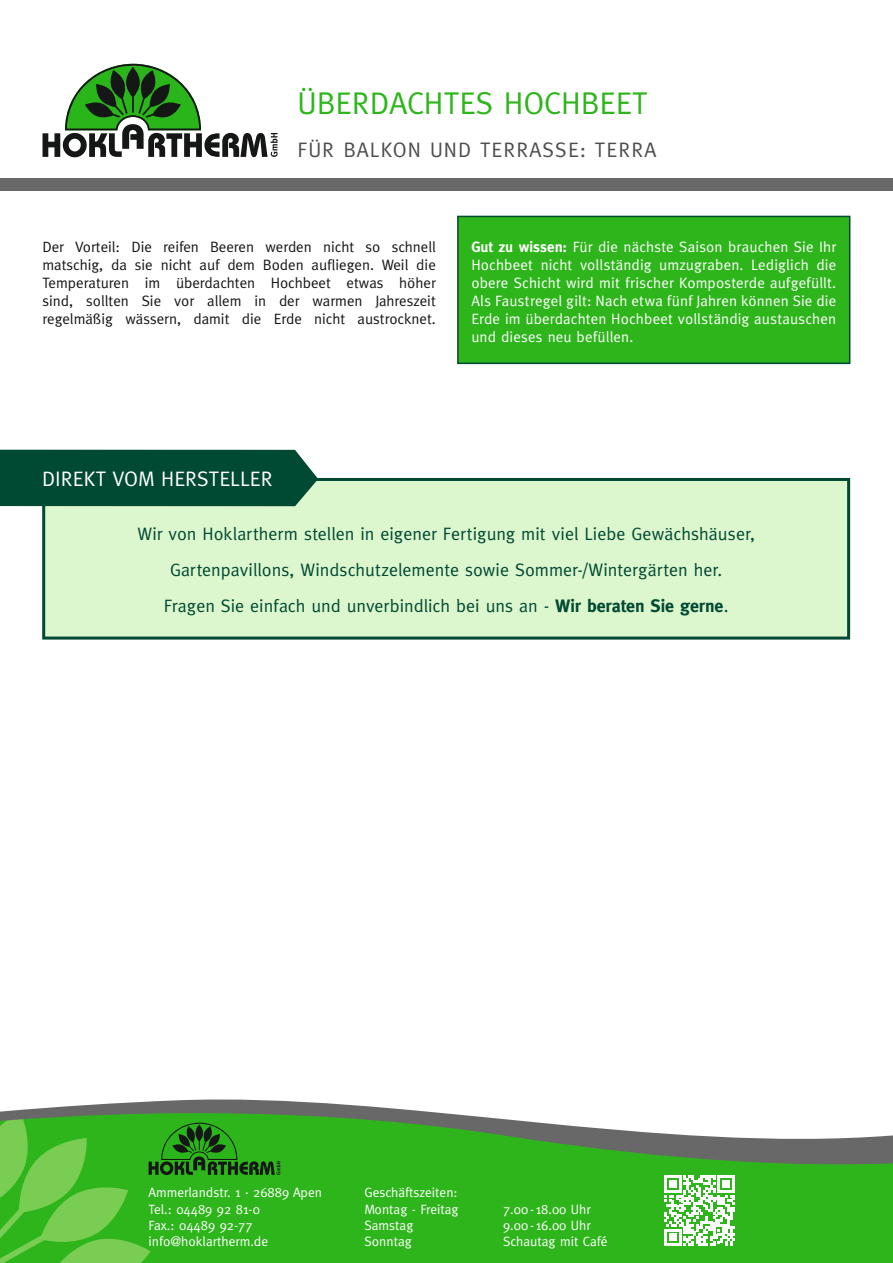
<style>
.page{position:relative;width:893px;height:1263px;background:#fff}
.page>*{position:absolute;margin:0;border:0;box-sizing:border-box;transform-origin:0 0}
.t1{font:31.5px "Meta Plus";color:#2eb51b}
.t2{font:21px "Meta Plus";letter-spacing:.05em;color:#4e4e4d}
.t3{font:21px "Meta Plus";color:#fff}
.t4{font:18px/36px "Meta Plus";color:#004933;text-align:center}
.t5{font:15px/18px "Meta Plus";letter-spacing:.01em;color:#fff;text-align:justify}
.t6{font:15px/18px "Meta Plus";color:#151616;text-align:justify}
.t7{font:13.5px/16.2px "Meta Plus";color:#fff}
.s1{font-weight:700}
</style>
<div class="page">
<div style="left:0;top:179px;width:893px;height:12px;background:#686868"></div>
<div style="left:280px;top:1167px;width:613px;height:96px;background:#2eb51b"></div>
<svg style="left:0;top:1099px;width:893px;height:68px"></svg>
<svg style="left:664px;top:1175px;width:71px;height:71px"></svg>
<div style="left:457px;top:216px;width:393px;height:148px;background:#2eb51b"></div>
<div style="left:42px;top:478px;width:808px;height:161px;background:#dcf6cd"></div>
<div style="left:0;top:450px;width:318px;height:56px;background:#004933"></div>
<svg style="left:43px;top:64px;width:235px;height:93px"></svg>
<svg style="left:0;top:1115px;width:280px;height:148px;background:#3fb228"></svg>
<h1 class="t1" style="left:298px;top:85px;width:352px">ÜBERDACHTES HOCHBEET</h1>
<h2 class="t2" style="left:298px;top:138px;width:360px">FÜR BALKON UND TERRASSE: TERRA</h2>
<p class="t6" style="left:43px;top:238px;width:395px">Der Vorteil: Die reifen Beeren werden nicht so schnell matschig, da sie nicht auf dem Boden aufliegen. Weil die Temperaturen im überdachten Hochbeet etwas höher sind, sollten Sie vor allem in der warmen Jahreszeit regelmäßig wässern, damit die Erde nicht austrocknet.</p>
<p class="t5" style="left:471px;top:238px;width:366px"><span class="s1">Gut zu wissen:</span> Für die nächste Saison brauchen Sie Ihr Hochbeet nicht vollständig umzugraben. Lediglich die obere Schicht wird mit frischer Komposterde aufgefüllt.<br>Als Faustregel gilt: Nach etwa fünf Jahren können Sie die Erde im überdachten Hochbeet vollständig austauschen und dieses neu befüllen.</p>
<h2 class="t3" style="left:42px;top:467px;width:232px">DIREKT VOM HERSTELLER</h2>
<p class="t4" style="left:137px;top:516px;width:619px">Wir von Hoklartherm stellen in eigener Fertigung mit viel Liebe Gewächshäuser,<br>Gartenpavillons, Windschutzelemente sowie Sommer-/Wintergärten her.<br>Fragen Sie einfach und unverbindlich bei uns an - <span class="s1">Wir beraten Sie gerne</span>.</p>
<p class="t7" style="left:149px;top:1184px;width:175px">Ammerlandstr. 1 · 26889 Apen<br>Tel.: 04489 92 81-0<br>Fax.: 04489 92-77 info@hoklartherm.de</p>
<p class="t7" style="left:365px;top:1184px;width:96px">Geschäftszeiten:<br>Montag - Freitag</p>
<p class="t7" style="left:503px;top:1200px;width:89px">7.00 - 18.00 Uhr</p>
<p class="t7" style="left:365px;top:1217px;width:50px">Samstag</p>
<p class="t7" style="left:503px;top:1217px;width:89px">9.00 - 16.00 Uhr</p>
<p class="t7" style="left:365px;top:1233px;width:49px">Sonntag</p>
<p class="t7" style="left:503px;top:1233px;width:106px">Schautag mit Café</p>
</div>
